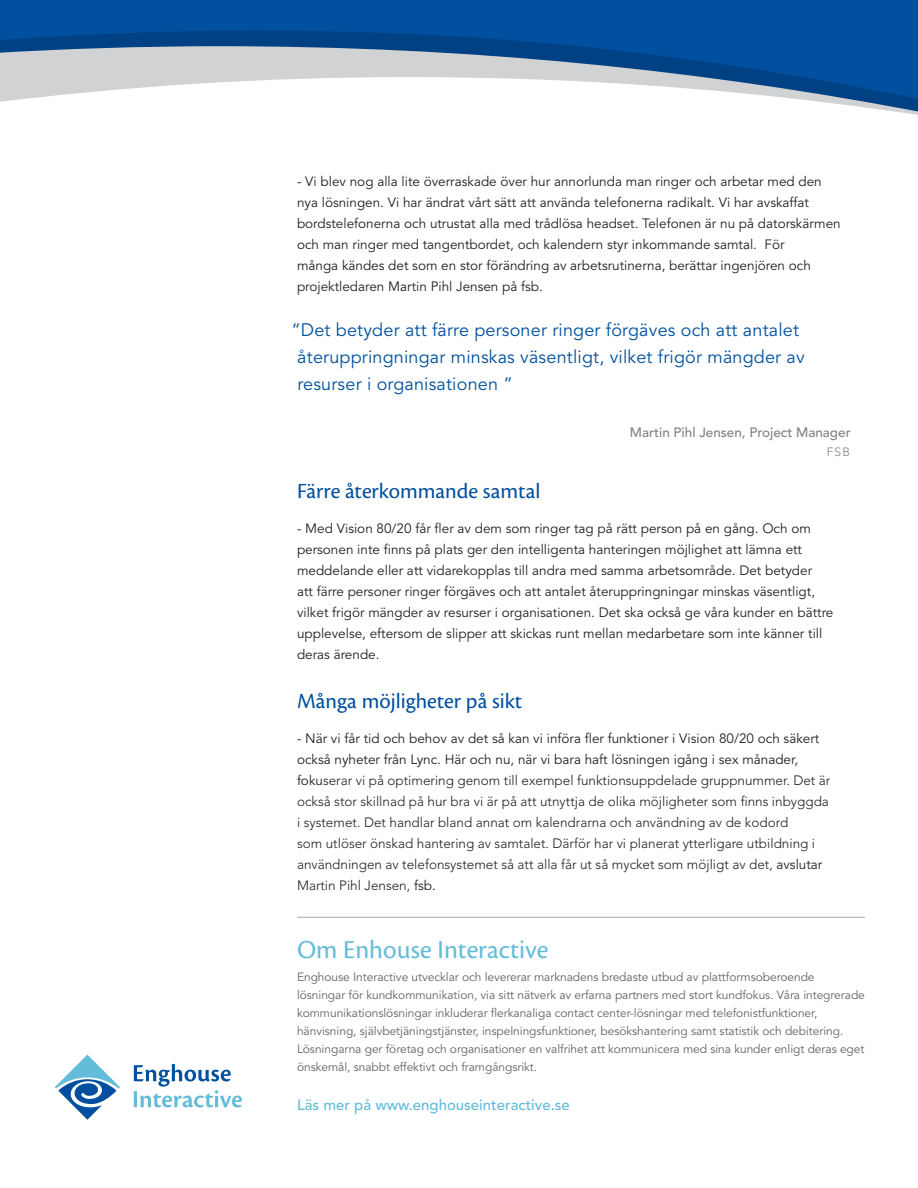
<style>
.page{position:relative;width:918px;height:1188px;background:#fff}
.page>*{position:absolute;margin:0;border:0;box-sizing:border-box;transform-origin:0 0}
.t1{font:27px "Cronos Pro";color:#63bcd9}
.Body_Copy{font:22.5px "Cronos Pro";color:#01509f}
.BACK_Callout_Quote{font:18px/27px "Avenir LT Std";letter-spacing:.01em;color:#01509f}
.t2{font:500 15px "Avenir LT Std";color:#63bcd9}
.Body_Copy-2{font:13.5px/21px "Avenir LT Std";color:#231f20}
.Body_Copy-3{font:300 13.5px/21px "Avenir LT Std";color:#231f20}
.FRONT_Callout_Quote{font:500 13.5px "Avenir LT Std";color:#808285}
.t3{font:12px/18px "Avenir LT Std";letter-spacing:-.005em;color:#636366}
.FRONT_Callout_Quote-2{font:300 12px "Avenir LT Std";color:#808285}
.s1{font-weight:400}
</style>
<div class="page">
<div style="left:0;top:0;width:918px;height:31px;background:#01509f"></div>
<svg style="left:0;top:31px;width:918px;height:84px"></svg>
<hr style="left:297px;top:917px;width:568px;height:1px;background:#a8a9ad">
<svg style="left:55px;top:1055px;width:65px;height:65px"></svg>
<svg style="left:134px;top:1064px;width:108px;height:43px"></svg>
<p class="Body_Copy-2" style="left:297px;top:172px;width:545px">- Vi blev nog alla lite överraskade över hur annorlunda man ringer och arbetar med den nya lösningen. Vi har ändrat vårt sätt att använda telefonerna radikalt. Vi har avskaffat bordstelefonerna och utrustat alla med trådlösa headset. Telefonen är nu på datorskärmen och man ringer med tangentbordet, och kalendern styr inkommande samtal. För<br>många kändes det som en stor förändring av arbetsrutinerna, berättar ingenjören och projektledaren Martin Pihl Jensen på fsb.</p>
<p class="BACK_Callout_Quote" style="left:297px;top:317px;width:509px;text-indent:-6px">“Det betyder att färre personer ringer förgäves och att antalet återuppringningar minskas väsentligt, vilket frigör mängder av resurser i organisationen ”</p>
<p class="FRONT_Callout_Quote" style="left:630px;top:424px;width:222px">Martin Pihl Jensen, Project Manager</p>
<p class="FRONT_Callout_Quote-2" style="left:827px;top:445px;width:25px">FSB</p>
<p class="Body_Copy" style="left:297px;top:478px;width:245px">Färre återkommande samtal</p>
<p class="Body_Copy-2" style="left:297px;top:518px;width:538px">- Med Vision 80/20 får fler av dem som ringer tag på rätt person på en gång. Och om personen inte finns på plats ger den intelligenta hanteringen möjlighet att lämna ett meddelande eller att vidarekopplas till andra med samma arbetsområde. Det betyder<br>att färre personer ringer förgäves och att antalet återuppringningar minskas väsentligt, vilket frigör mängder av resurser i organisationen. Det ska också ge våra kunder en bättre upplevelse, eftersom de slipper att skickas runt mellan medarbetare som inte känner till deras ärende.</p>
<p class="Body_Copy" style="left:297px;top:688px;width:227px">Många möjligheter på sikt</p>
<p class="Body_Copy-3" style="left:297px;top:728px;width:535px"><span class="s1">- När vi får tid och behov av det så kan vi införa fler funktioner i Vision 80/20 och säkert också nyheter från Lync. Här och nu, när vi bara haft lösningen igång i sex månader, foku</span>serar vi på optimering genom till exempel funktionsuppdelade gruppnummer. Det är också stor skillnad på hur bra vi är på att utnyttja de olika möjligheter som finns inbyggda i systemet. Det handlar bland annat om kalendrarna och användning av de kodord<br>som utlöser önskad hantering av samtalet. Därför har vi planerat ytterligare utbildning i användningen av telefonsystemet så att alla får ut så mycket som möjligt av det, <span class="s1">avslutar </span>Martin Pihl Jensen, <span class="s1">fsb.</span></p>
<h1 class="t1" style="left:297px;top:934px;width:253px">Om Enhouse Interactive</h1>
<p class="t3" style="left:297px;top:969px;width:569px">Enghouse Interactive utvecklar och levererar marknadens bredaste utbud av plattformsoberoende lösningar för kundkommunikation, via sitt nätverk av erfarna partners med stort kundfokus. Våra integrerade kommunikationslösningar inkluderar flerkanaliga contact center-lösningar med telefonistfunktioner, hänvisning, självbetjäningstjänster, inspelningsfunktioner, besökshantering samt statistik och debitering.<br>Lösningarna ger företag och organisationer en valfrihet att kommunicera med sina kunder enligt deras eget önskemål, snabbt effektivt och framgångsrikt.</p>
<p class="t2" style="left:297px;top:1097px;width:274px">Läs mer på www.enghouseinteractive.se</p>
</div>
